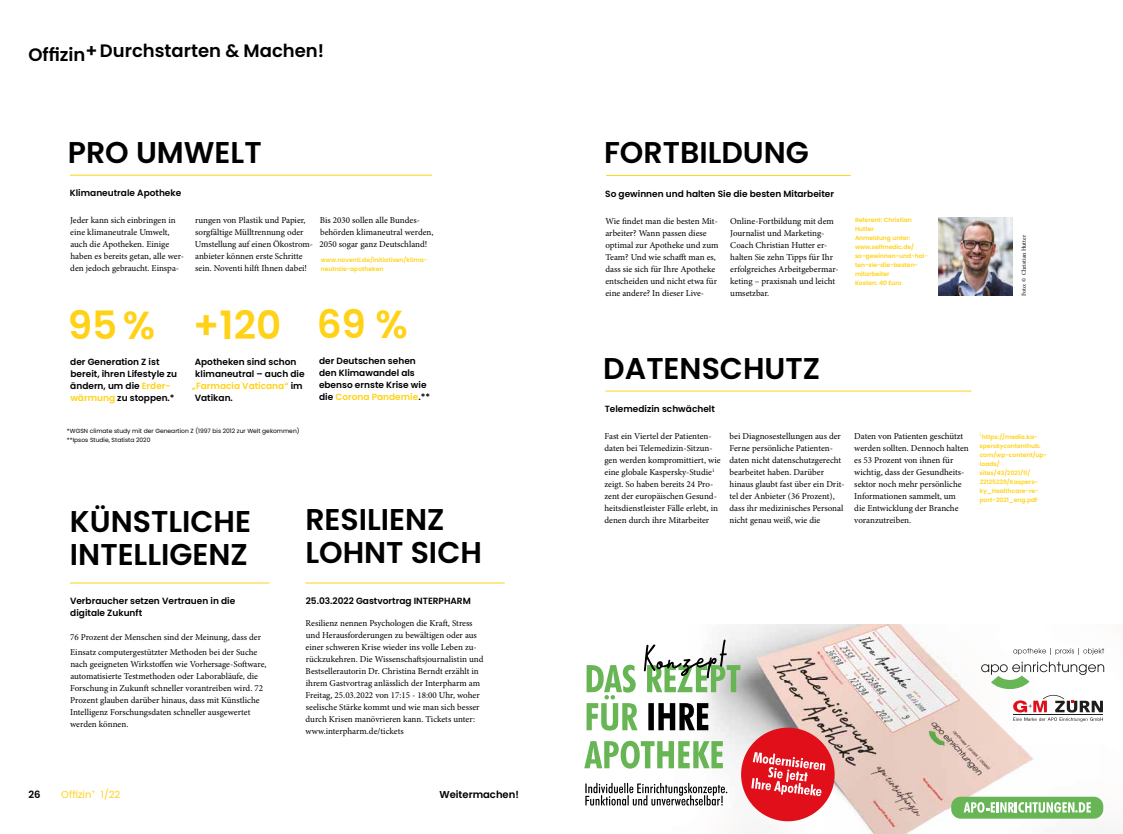
<style>
.page{position:relative;width:1123px;height:834px;background:#fff}
.page>*{position:absolute;margin:0;border:0;box-sizing:border-box;transform-origin:0 0}
.t1{font:600 39px "Poppins";color:#ffd218}
.t2{font:600 30px/33px "Poppins";color:#000}
.t3{font:600 18px "Poppins";color:#000}
.t4{font:600 10px "Poppins";color:#000}
.t5{font:10px "Poppins";color:#ffd218}
.t6{font:9px/12px "Minion Pro";color:#000}
.t7{font:600 9px/12px "Poppins";color:#000}
.t8{font:600 9px "Poppins";color:#ffd218}
.t9{font:600 6px/9px "Poppins";color:#ffd218}
.t10{font:6px/9px "Poppins";color:#000}
.t11{font:6px "Minion Pro";letter-spacing:-.005em;color:#000}
.t12{font:5.2px "Minion Pro";color:#ffd218}
.s1{color:#ffd218}
.s2{color:#000}
</style>
<div class="page">
<hr style="left:70px;top:175px;width:362px;height:1px;background:#ffd218">
<hr style="left:606px;top:175px;width:244px;height:1px;background:#ffd218">
<img style="left:938px;top:217px;width:74px;height:78px">
<hr style="left:605px;top:390px;width:366px;height:1px;background:#ffd218">
<hr style="left:70px;top:582px;width:199px;height:1px;background:#ffd218">
<hr style="left:305px;top:582px;width:200px;height:1px;background:#ffd218">
<img style="left:723px;top:624px;width:382px;height:209px">
<svg style="left:1013px;top:647px;width:91px;height:8px"></svg>
<svg style="left:981px;top:661px;width:123px;height:60px"></svg>
<svg style="left:584px;top:639px;width:253px;height:184px"></svg>
<div style="left:951px;top:796px;width:152px;height:22px;background:#67b554;border-radius:9px"></div>
<svg style="left:963px;top:802px;width:127px;height:10px"></svg>
<h3 class="t3" style="left:28px;top:41px;width:297px">Offizin+Durchstarten &amp; Machen!</h3>
<h2 class="t2" style="left:68px;top:136px;width:195px">PRO UMWELT</h2>
<p class="t7" style="left:70px;top:187px;width:113px">Klimaneutrale Apotheke</p>
<p class="t6" style="left:70px;top:214px;width:115px">Jeder kann sich einbringen in eine klimaneutrale Umwelt, auch die Apotheken. Einige haben es bereits getan, alle wer&shy;den jedoch gebraucht. Einspa-</p>
<p class="t6" style="left:195px;top:214px;width:120px">rungen von Plastik und Papier, sorgfältige Mülltrennung oder<br>Umstellung auf einen Ökostrom&shy;anbieter können erste Schritte sein. Noventi hilft Ihnen dabei!</p>
<p class="t6" style="left:319px;top:214px;width:115px">Bis 2030 sollen alle Bundes&shy;behörden klimaneutral werden,<br>2050 sogar ganz Deutschland!</p>
<p class="t9" style="left:321px;top:255px;width:108px">www.noventi.de/initiativen/klima&shy;neutrale-apotheken</p>
<h1 class="t1" style="left:68px;top:302px;width:89px">95 %</h1>
<h1 class="t1" style="left:193px;top:302px;width:89px">+120</h1>
<h1 class="t1" style="left:317px;top:302px;width:92px">69 %</h1>
<p class="t7" style="left:70px;top:355px;width:108px">der Generation Z ist bereit, ihren Lifestyle zu ändern, um die <span class="s1">Erder&shy;wärmung</span> zu stoppen.*</p>
<p class="t10" style="left:67px;top:426px;width:234px">*WGSN climate study mit der Geneartion Z (1997 bis 2012 zur Welt gekommen) **Ipsos Studie, Statista 2020</p>
<p class="t7" style="left:195px;top:355px;width:103px">Apotheken sind schon</p>
<p class="t7" style="left:195px;top:367px;width:111px">klimaneutral – auch die</p>
<p class="t8" style="left:192px;top:380px;width:112px">„Farmacia Vaticana“ <span class="s2">im</span></p>
<p class="t7" style="left:195px;top:391px;width:40px">Vatikan.</p>
<p class="t7" style="left:319px;top:355px;width:112px">der Deutschen sehen den Klimawandel als ebenso ernste Krise wie die <span class="s1">Corona Pandemie</span>.**</p>
<h2 class="t2" style="left:70px;top:505px;width:183px">KÜNSTLICHE<br>INTELLIGENZ</h2>
<h2 class="t2" style="left:305px;top:503px;width:178px">RESILIENZ<br>LOHNT SICH</h2>
<p class="t7" style="left:70px;top:594px;width:167px">Verbraucher setzen Vertrauen in die digitale Zukunft</p>
<p class="t6" style="left:70px;top:631px;width:192px">76 Prozent der Menschen sind der Meinung, dass der</p>
<p class="t6" style="left:70px;top:645px;width:198px">Einsatz computergestützter Methoden bei der Suche nach geeigneten Wirkstoffen wie Vorhersage-Software, automatisierte Testmethoden oder Laborabläufe, die Forschung in Zukunft schneller vorantreiben wird. 72<br>Prozent glauben darüber hinaus, dass mit Künstliche Intelligenz Forschungsdaten schneller ausgewertet werden können.</p>
<p class="t7" style="left:306px;top:594px;width:167px">25.03.2022 Gastvortrag INTERPHARM</p>
<p class="t6" style="left:305px;top:616px;width:179px">Resilienz nennen Psychologen die Kraft, Stress und Herausforderungen zu bewältigen oder aus einer schweren Krise wieder ins volle Leben zu&shy;rückzukehren. Die Wissenschaftsjournalistin und Bestsellerautorin Dr. Christina Berndt erzählt in ihrem Gastvortrag anlässlich der Interpharm am Freitag, 25.03.2022 von 17:15 - 18:00 Uhr, woher seelische Stärke kommt und wie man sich besser durch Krisen manövrieren kann. Tickets unter: www.interpharm.de/tickets</p>
<p class="t5" style="left:61px;top:788px;width:61px">Offizin<sup>+</sup> 1/22</p>
<p class="t4" style="left:28px;top:788px;width:14px">26</p>
<p class="t4" style="left:439px;top:788px;width:81px">Weitermachen!</p>
<h2 class="t2" style="left:604px;top:136px;width:206px">FORTBILDUNG</h2>
<p class="t7" style="left:605px;top:188px;width:230px">So gewinnen und halten Sie die besten Mitarbeiter</p>
<p class="t6" style="left:605px;top:215px;width:115px">Wie findet man die besten Mit&shy;arbeiter? Wann passen diese optimal zur Apotheke und zum<br>Team? Und wie schafft man es, dass sie sich für Ihre Apotheke entscheiden und nicht etwa für eine andere? In dieser Live-</p>
<p class="t6" style="left:730px;top:215px;width:110px">Online-Fortbildung mit dem<br>Journalist und Marketing-<br>Coach Christian Hutter er&shy;halten Sie zehn Tipps für Ihr erfolgreiches Arbeitgebermar&shy;keting – praxisnah und leicht umsetzbar.</p>
<p class="t9" style="left:855px;top:215px;width:74px">Referent: Christian<br>Hutter<br>Anmeldung unter: www.selfmedic.de/ so-gewinnen-und-hal&shy;ten-sie-die-besten&shy;mitarbeiter<br>Kosten: 40 Euro</p>
<p class="t11" style="left:1019px;top:295px;width:62px;rotate:-90deg">Foto: © Christian Hutter</p>
<h2 class="t2" style="left:603px;top:352px;width:218px">DATENSCHUTZ</h2>
<p class="t7" style="left:604px;top:403px;width:112px">Telemedizin schwächelt</p>
<p class="t6" style="left:604px;top:430px;width:118px">Fast ein Viertel der Patienten&shy;daten bei Telemedizin-Sitzun&shy;gen werden kompromittiert, wie eine globale Kaspersky-Studie<sup>1 </sup>zeigt. So haben bereits 24 Pro&shy;zent der europäischen Gesund&shy;heitsdienstleister Fälle erlebt, in denen durch ihre Mitarbeiter</p>
<p class="t6" style="left:729px;top:430px;width:117px">bei Diagnosestellungen aus der<br>Ferne persönliche Patienten&shy;daten nicht datenschutzgerecht bearbeitet haben. Darüber hinaus glaubt fast über ein Drit&shy;tel der Anbieter (36 Prozent), dass ihr medizinisches Personal nicht genau weiß, wie die</p>
<p class="t6" style="left:854px;top:430px;width:116px">Daten von Patienten geschützt werden sollten. Dennoch halten es 53 Prozent von ihnen für wichtig, dass der Gesundheits&shy;sektor noch mehr persönliche<br>Informationen sammelt, um die Entwicklung der Branche voranzutreiben.</p>
<p class="t12" style="left:979px;top:430px;width:4px">1</p>
<p class="t9" style="left:979px;top:432px;width:69px;text-indent:2px">https://media.ka&shy;sperskycontenthub. com/wp-content/up&shy;loads/ sites/43/2021/11/<br>22125239/Kaspers&shy;ky_Healthcare-re&shy;port-2021_eng.pdf</p>
</div>
